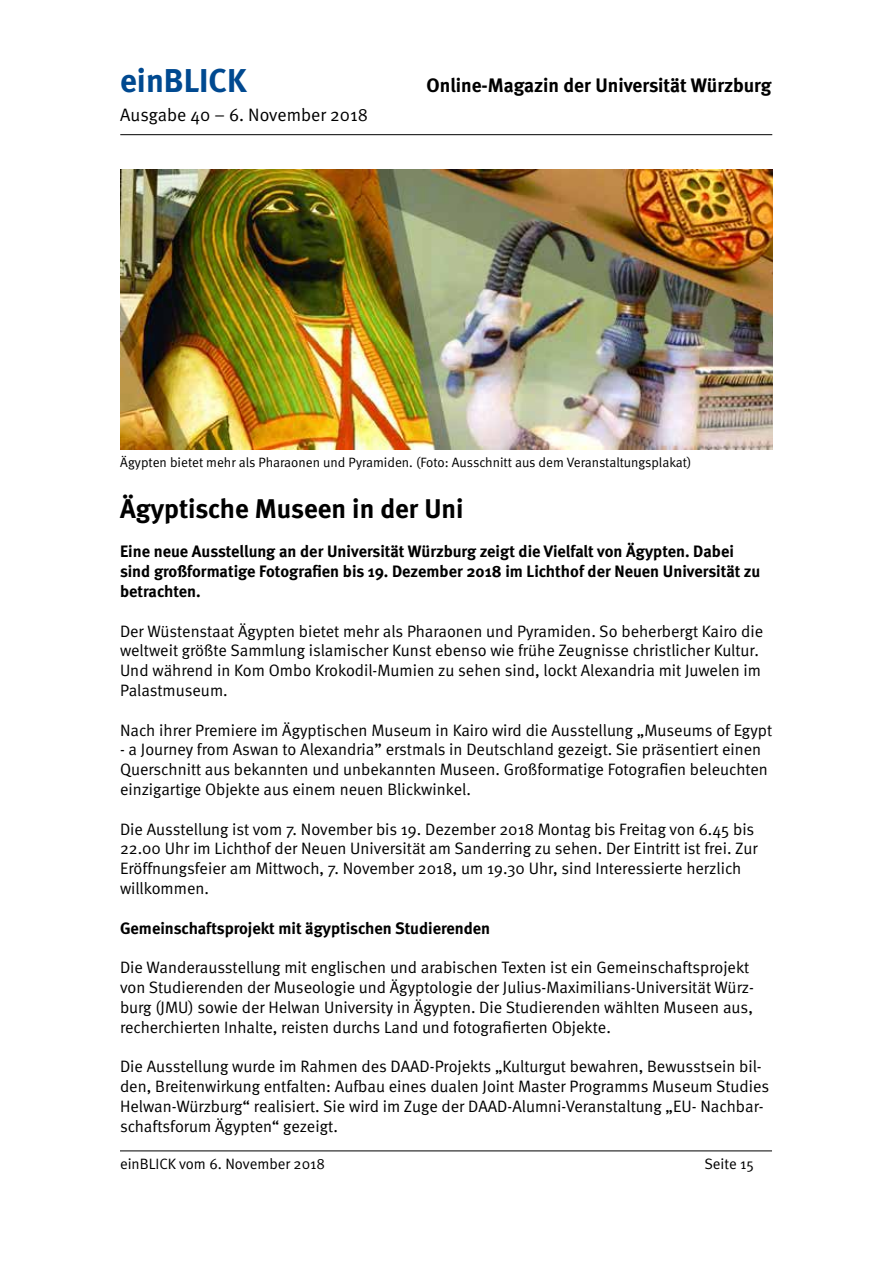
<style>
.page{position:relative;width:893px;height:1263px;background:#fff}
.page>*{position:absolute;margin:0;border:0;box-sizing:border-box;transform-origin:0 0}
.t1{font:700 33px "Meta";color:#004990}
.t2{font:700 27px "Meta";color:#000}
.t3{font:700 19.5px "Meta";color:#000}
.t4{font:18px "Meta Normal";color:#000}
.t5{font:16.5px/19.8px "Meta Normal";color:#000}
.t6{font:700 16.5px/19.8px "Meta";color:#000}
.t7{font:15px "Meta Normal";color:#000}
.t8{font:13.5px "Meta Normal";color:#000}
</style>
<div class="page">
<hr style="left:120px;top:134px;width:652px;height:1px;background:#000">
<hr style="left:120px;top:1150px;width:652px;height:1px;background:#000">
<img style="left:120px;top:170px;width:653px;height:280px">
<h1 class="t1" style="left:120px;top:61px;width:128px">einBLICK</h1>
<p class="t3" style="left:427px;top:74px;width:346px">Online-Magazin der Universität Würzburg</p>
<p class="t4" style="left:120px;top:105px;width:249px">Ausgabe 40 – 6. November 2018</p>
<p class="t8" style="left:120px;top:454px;width:573px">Ägypten bietet mehr als Pharaonen und Pyramiden. (Foto: Ausschnitt aus dem Veranstaltungsplakat)</p>
<h2 class="t2" style="left:120px;top:492px;width:345px">Ägyptische Museen in der Uni</h2>
<p class="t6" style="left:120px;top:541px;width:642px">Eine neue Ausstellung an der Universität Würzburg zeigt die Vielfalt von Ägypten. Dabei sind großformatige Fotografien bis 19. Dezember 2018 im Lichthof der Neuen Universität zu betrachten.</p>
<p class="t5" style="left:120px;top:621px;width:645px">Der Wüstenstaat Ägypten bietet mehr als Pharaonen und Pyramiden. So beherbergt Kairo die weltweit größte Sammlung islamischer Kunst ebenso wie frühe Zeugnisse christlicher Kultur.<br>Und während in Kom Ombo Krokodil-Mumien zu sehen sind, lockt Alexandria mit Juwelen im Palastmuseum.</p>
<p class="t5" style="left:120px;top:720px;width:654px">Nach ihrer Premiere im Ägyptischen Museum in Kairo wird die Ausstellung „Museums of Egypt</p>
<p class="t5" style="left:120px;top:739px;width:649px">- a Journey from Aswan to Alexandria” erstmals in Deutschland gezeigt. Sie präsentiert einen<br>Querschnitt aus bekannten und unbekannten Museen. Großformatige Fotografien beleuchten einzigartige Objekte aus einem neuen Blickwinkel.</p>
<p class="t5" style="left:120px;top:819px;width:639px">Die Ausstellung ist vom 7. November bis 19. Dezember 2018 Montag bis Freitag von 6.45 bis 22.00 Uhr im Lichthof der Neuen Universität am Sanderring zu sehen. Der Eintritt ist frei. Zur Eröffnungsfeier am Mittwoch, 7. November 2018, um 19.30 Uhr, sind Interessierte herzlich willkommen.</p>
<p class="t6" style="left:120px;top:918px;width:372px">Gemeinschaftsprojekt mit ägyptischen Studierenden</p>
<p class="t5" style="left:120px;top:957px;width:635px">Die Wanderausstellung mit englischen und arabischen Texten ist ein Gemeinschaftsprojekt von Studierenden der Museologie und Ägyptologie der Julius-Maximilians-Universität Würz&shy;burg (JMU) sowie der Helwan University in Ägypten. Die Studierenden wählten Museen aus, recherchierten Inhalte, reisten durchs Land und fotografierten Objekte.</p>
<p class="t5" style="left:120px;top:1056px;width:651px">Die Ausstellung wurde im Rahmen des DAAD-Projekts „Kulturgut bewahren, Bewusstsein bil&shy;den, Breitenwirkung entfalten: Aufbau eines dualen Joint Master Programms Museum Studies Helwan-Würzburg“ realisiert. Sie wird im Zuge der DAAD-Alumni-Veranstaltung „EU- Nachbar&shy;schaftsforum Ägypten“ gezeigt.</p>
<p class="t7" style="left:120px;top:1155px;width:207px">einBLICK vom 6. November 2018</p>
<p class="t7" style="left:704px;top:1155px;width:51px">Seite 15</p>
</div>
